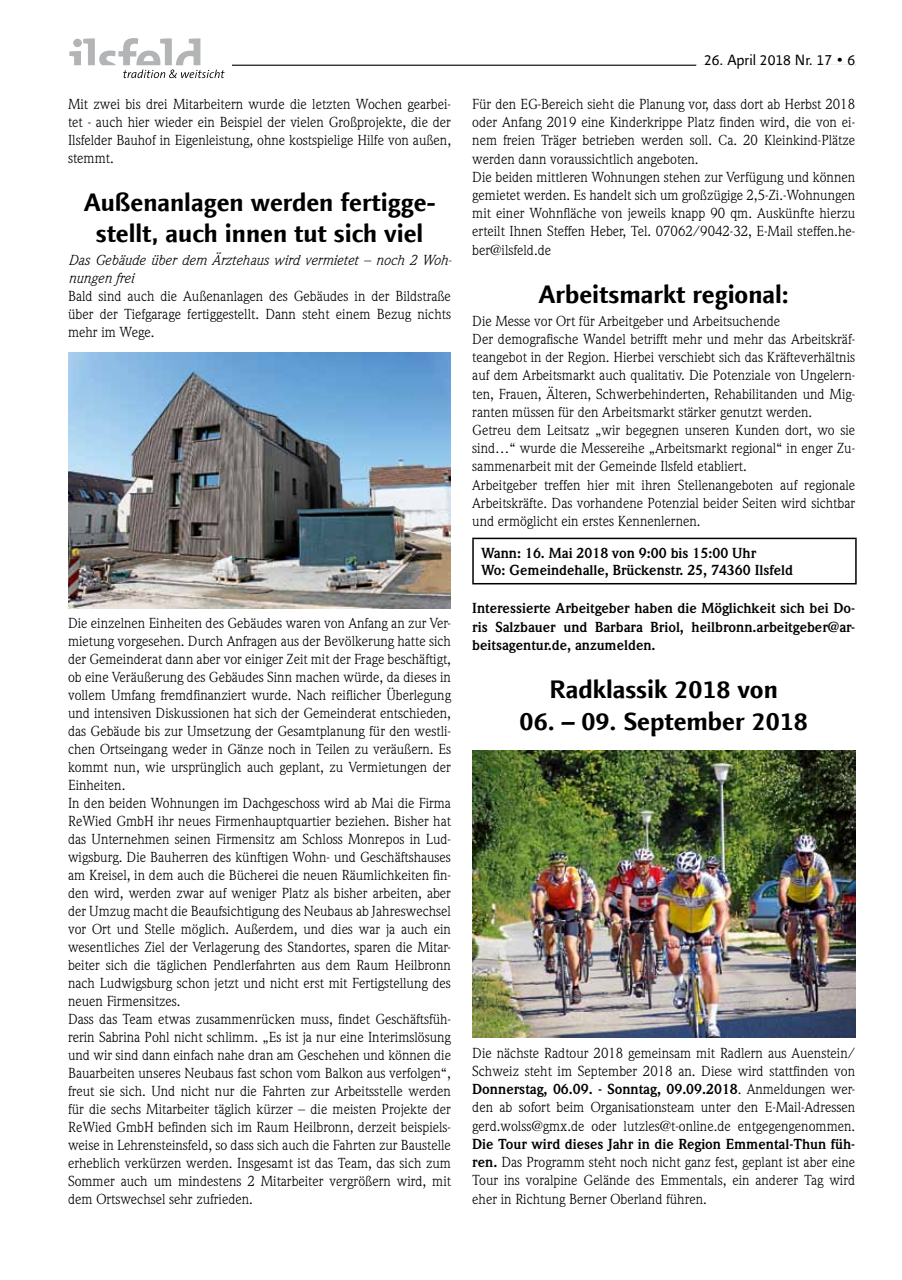
<style>
.page{position:relative;width:902px;height:1280px;background:#fff}
.page>*{position:absolute;margin:0;border:0;box-sizing:border-box;transform-origin:0 0}
.t1{font:700 25.5px/31.3px "Linotype Finnegan";color:#000;text-align:center}
.t2{font:15px "Linotype Finnegan";color:#000}
.t3{font:14.25px/18px "Weidemann";color:#000;text-align:justify}
.t4{font:700 14.25px/18.3px "Weidemann";color:#000}
.t5{font:italic 14.25px/18px "Weidemann";color:#000}
.s1{color:#fff}
.s2{font-weight:700}
</style>
<div class="page">
<img style="left:68px;top:353px;width:383px;height:255px">
<hr style="left:472px;top:538px;width:384px;height:1px;background:#000">
<hr style="left:472px;top:539px;width:1px;height:44px;background:#000">
<hr style="left:855px;top:539px;width:1px;height:44px;background:#000">
<hr style="left:472px;top:583px;width:384px;height:1px;background:#000">
<img style="left:472px;top:751px;width:383px;height:287px">
<hr style="left:232px;top:65px;width:623px;height:1px;background:#000">
<div style="left:696px;top:64px;width:159px;height:5px;background:#fff"></div>
<svg style="left:69px;top:38px;width:155px;height:40px"></svg>
<p class="t3" style="left:68px;top:95px;width:384px">Mit zwei bis drei Mitarbeitern wurde die letzten Wochen gearbei&shy;tet - auch hier wieder ein Beispiel der vielen Großprojekte, die der Ilsfelder Bauhof in Eigenleistung, ohne kostspielige Hilfe von außen, stemmt.</p>
<h1 class="t1" style="left:84px;top:187px;width:353px">Außenanlagen werden fertigge&shy;stellt, auch innen tut sich viel</h1>
<p class="t5" style="left:68px;top:250px;width:385px">Das Gebäude über dem Ärztehaus wird vermietet – noch 2 Woh&shy;nungen frei</p>
<p class="t3" style="left:68px;top:287px;width:384px">Bald sind auch die Außenanlagen des Gebäudes in der Bildstraße über der Tiefgarage fertiggestellt. Dann steht einem Bezug nichts mehr im Wege.</p>
<p class="t3" style="left:68px;top:614px;width:384px;text-align:left">Die einzelnen Einheiten des Gebäudes waren von Anfang an zur Ver&shy;mietung vorgesehen. Durch Anfragen aus der Bevölkerung hatte sich der Gemeinderat dann aber vor einiger Zeit mit der Frage beschäftigt, ob eine Veräußerung des Gebäudes Sinn machen würde, da dieses in vollem Umfang fremdfinanziert wurde. Nach reiflicher Überlegung und intensiven Diskussionen hat sich der Gemeinderat entschieden, das Gebäude bis zur Umsetzung der Gesamtplanung für den westli&shy;chen Ortseingang weder in Gänze noch in Teilen zu veräußern. Es kommt nun, wie ursprünglich auch geplant, zu Vermietungen der Einheiten.<br>In den beiden Wohnungen im Dachgeschoss wird ab Mai die Firma ReWied GmbH ihr neues Firmenhauptquartier beziehen. Bisher hat das Unternehmen seinen Firmensitz am Schloss Monrepos in Lud&shy;wigsburg. Die Bauherren des künftigen Wohn- und Geschäftshauses am Kreisel, in dem auch die Bücherei die neuen Räumlichkeiten fin&shy;den wird, werden zwar auf weniger Platz als bisher arbeiten, aber der Umzug macht die Beaufsichtigung des Neubaus ab Jahreswechsel vor Ort und Stelle möglich. Außerdem, und dies war ja auch ein wesentliches Ziel der Verlagerung des Standortes, sparen die Mitar&shy;beiter sich die täglichen Pendlerfahrten aus dem Raum Heilbronn nach Ludwigsburg schon jetzt und nicht erst mit Fertigstellung des neuen Firmensitzes.<br>Dass das Team etwas zusammenrücken muss, findet Geschäftsfüh&shy;rerin Sabrina Pohl nicht schlimm. „Es ist ja nur eine Interimslösung und wir sind dann einfach nahe dran am Geschehen und können die Bauarbeiten unseres Neubaus fast schon vom Balkon aus verfolgen“, freut sie sich. Und nicht nur die Fahrten zur Arbeitsstelle werden für die sechs Mitarbeiter täglich kürzer – die meisten Projekte der ReWied GmbH befinden sich im Raum Heilbronn, derzeit beispiels&shy;weise in Lehrensteinsfeld, so dass sich auch die Fahrten zur Baustelle erheblich verkürzen werden. Insgesamt ist das Team, das sich zum Sommer auch um mindestens 2 Mitarbeiter vergrößern wird, mit dem Ortswechsel sehr zufrieden.</p>
<p class="t2" style="left:696px;top:51px;width:160px"><span class="s1">0</span>26. April 2018 Nr. 17 • 6</p>
<p class="t3" style="left:472px;top:95px;width:384px;text-align:left">Für den EG-Bereich sieht die Planung vor, dass dort ab Herbst 2018 oder Anfang 2019 eine Kinderkrippe Platz finden wird, die von ei&shy;nem freien Träger betrieben werden soll. Ca. 20 Kleinkind-Plätze werden dann voraussichtlich angeboten.<br>Die beiden mittleren Wohnungen stehen zur Verfügung und können gemietet werden. Es handelt sich um großzügige 2,5-Zi.-Wohnungen mit einer Wohnfläche von jeweils knapp 90 qm. Auskünfte hierzu erteilt Ihnen Steffen Heber, Tel. 07062/9042-32, E-Mail steffen.he&shy;ber@ilsfeld.de</p>
<h1 class="t1" style="left:538px;top:279px;width:252px">Arbeitsmarkt regional:</h1>
<p class="t3" style="left:472px;top:311px;width:384px;text-align:left">Die Messe vor Ort für Arbeitgeber und Arbeitsuchende<br>Der demografische Wandel betrifft mehr und mehr das Arbeitskräf&shy;teangebot in der Region. Hierbei verschiebt sich das Kräfteverhältnis auf dem Arbeitsmarkt auch qualitativ. Die Potenziale von Ungelern&shy;ten, Frauen, Älteren, Schwerbehinderten, Rehabilitanden und Mig&shy;ranten müssen für den Arbeitsmarkt stärker genutzt werden.<br>Getreu dem Leitsatz „wir begegnen unseren Kunden dort, wo sie sind…“ wurde die Messereihe „Arbeitsmarkt regional“ in enger Zu&shy;sammenarbeit mit der Gemeinde Ilsfeld etabliert.<br>Arbeitgeber treffen hier mit ihren Stellenangeboten auf regionale Arbeitskräfte. Das vorhandene Potenzial beider Seiten wird sichtbar und ermöglicht ein erstes Kennenlernen.</p>
<p class="t4" style="left:481px;top:545px;width:313px;line-height:17.2px">Wann: 16. Mai 2018 von 9:00 bis 15:00 Uhr<br>Wo: Gemeindehalle, Brückenstr. 25, 74360 Ilsfeld</p>
<p class="t4" style="left:472px;top:599px;width:384px;text-align:justify">Interessierte Arbeitgeber haben die Möglichkeit sich bei Do&shy;ris Salzbauer und Barbara Briol, heilbronn.arbeitgeber@ar&shy;beitsagentur.de, anzumelden.</p>
<h1 class="t1" style="left:549px;top:674px;width:230px">Radklassik 2018 von</h1>
<h1 class="t1" style="left:519px;top:706px;width:290px">06. – 09. September 2018</h1>
<p class="t3" style="left:472px;top:1043px;width:384px">Die nächste Radtour 2018 gemeinsam mit Radlern aus Auenstein/ Schweiz steht im September 2018 an. Diese wird stattfinden von <span class="s2">Donnerstag, 06.09. - Sonntag, 09.09.2018</span>. Anmeldungen wer&shy;den ab sofort beim Organisationsteam unter den E-Mail-Adressen gerd.wolss@gmx.de oder lutzles@t-online.de entgegengenommen.</p>
<p class="t3" style="left:472px;top:1135px;width:384px"><span class="s2">Die Tour wird dieses Jahr in die Region Emmental-Thun füh&shy;ren.</span> Das Programm steht noch nicht ganz fest, geplant ist aber eine Tour ins voralpine Gelände des Emmentals, ein anderer Tag wird eher in Richtung Berner Oberland führen.</p>
</div>
